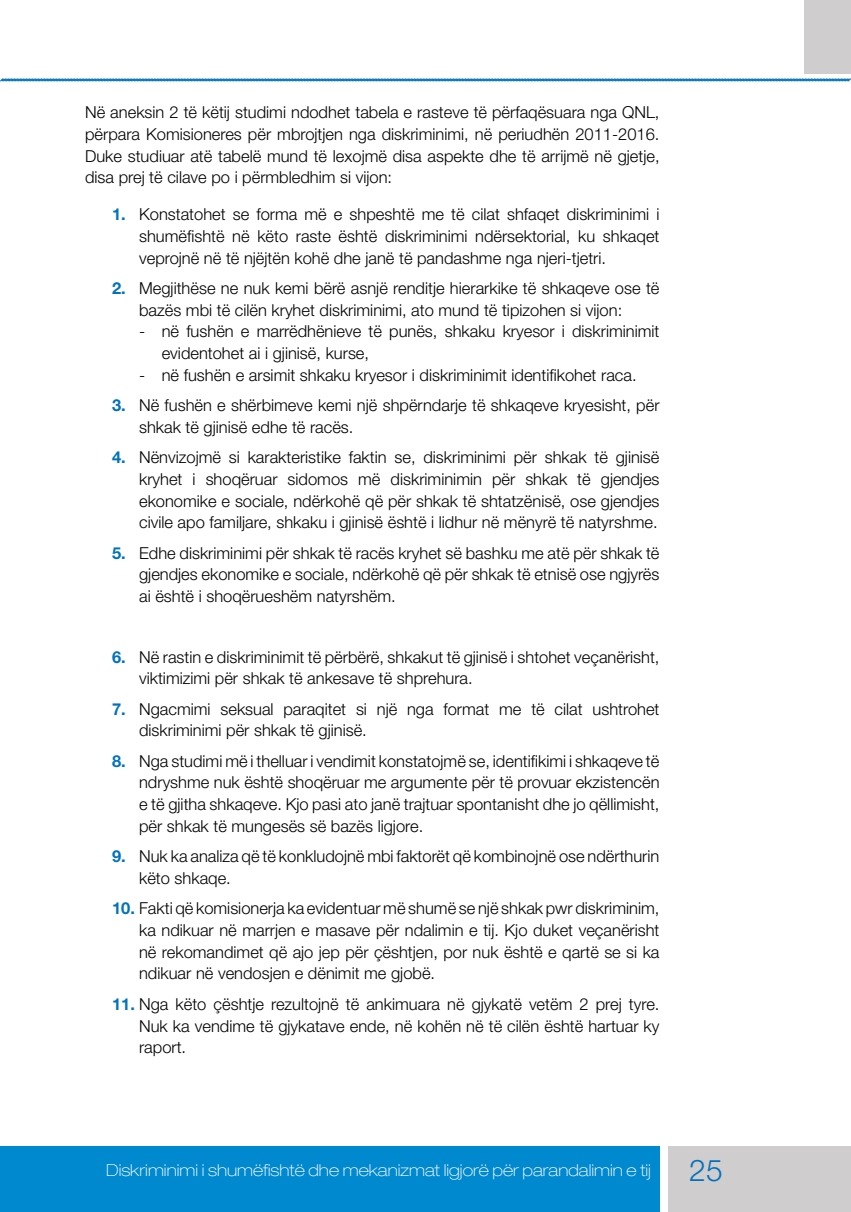
<style>
.page{position:relative;width:851px;height:1212px;background:#fff}
.page>*{position:absolute;margin:0;border:0;box-sizing:border-box;transform-origin:0 0}
.t1{font:300 30px "Helvetica Neue LT Std";color:#0072bc}
.t2{font:300 16.5px/21.8px "Helvetica Neue LT Std";color:#000;text-align:justify}
.t3{font:100 expanded 16.5px "Helvetica Neue LT Std";color:#fff}
.s1{font-weight:700;color:#0072bc}
</style>
<div class="page">
<div style="left:0;top:1146px;width:659px;height:66px;background:#0089cf"></div>
<div style="left:804px;top:0;width:46px;height:74px;background:#cfcdcd"></div>
<div style="left:668px;top:1146px;width:182px;height:66px;background:#cfcdcd"></div>
<svg style="left:0;top:78px;width:850px;height:4px;background:#63a8d5"></svg>
<p class="t2" style="left:85px;top:101px;width:576px">Në aneksin 2 të këtij studimi ndodhet tabela e rasteve të përfaqësuara nga QNL, përpara Komisioneres për mbrojtjen nga diskriminimi, në periudhën 2011-2016.<br>Duke studiuar atë tabelë mund të lexojmë disa aspekte dhe të arrijmë në gjetje, disa prej të cilave po i përmbledhim si vijon:</p>
<p class="t2" style="left:139px;top:203px;width:522px;text-indent:-27px"><span class="s1">1.</span> Konstatohet se forma më e shpeshtë me të cilat shfaqet diskriminimi i shumëfishtë në këto raste është diskriminimi ndërsektorial, ku shkaqet veprojnë në të njëjtën kohë dhe janë të pandashme nga njeri-tjetri.</p>
<p class="t2" style="left:139px;top:277px;width:521px;text-indent:-27px"><span class="s1">2.</span> Megjithëse ne nuk kemi bërë asnjë renditje hierarkike të shkaqeve ose të bazës mbi të cilën kryhet diskriminimi, ato mund të tipizohen si vijon:</p>
<p class="t2" style="left:162px;top:320px;width:499px;text-indent:-23px">- në fushën e marrëdhënieve të punës, shkaku kryesor i diskriminimit evidentohet ai i gjinisë, kurse,</p>
<p class="t2" style="left:139px;top:364px;width:499px">- në fushën e arsimit shkaku kryesor i diskriminimit identifikohet raca.</p>
<p class="t2" style="left:139px;top:394px;width:522px;text-indent:-27px"><span class="s1">3.</span> Në fushën e shërbimeve kemi një shpërndarje të shkaqeve kryesisht, për shkak të gjinisë edhe të racës.</p>
<p class="t2" style="left:139px;top:446px;width:522px;text-indent:-27px"><span class="s1">4.</span> Nënvizojmë si karakteristike faktin se, diskriminimi për shkak të gjinisë kryhet i shoqëruar sidomos më diskriminimin për shkak të gjendjes ekonomike e sociale, ndërkohë që për shkak të shtatzënisë, ose gjendjes civile apo familjare, shkaku i gjinisë është i lidhur në mënyrë të natyrshme.</p>
<p class="t2" style="left:139px;top:541px;width:522px;text-indent:-27px"><span class="s1">5.</span> Edhe diskriminimi për shkak të racës kryhet së bashku me atë për shkak të gjendjes ekonomike e sociale, ndërkohë që për shkak të etnisë ose ngjyrës ai është i shoqërueshëm natyrshëm.</p>
<p class="t2" style="left:139px;top:645px;width:522px;text-indent:-27px"><span class="s1">6.</span> Në rastin e diskriminimit të përbërë, shkakut të gjinisë i shtohet veçanërisht, viktimizimi për shkak të ankesave të shprehura.</p>
<p class="t2" style="left:139px;top:698px;width:522px;text-indent:-27px"><span class="s1">7.</span> Ngacmimi seksual paraqitet si një nga format me të cilat ushtrohet diskriminimi për shkak të gjinisë.</p>
<p class="t2" style="left:139px;top:750px;width:522px;text-indent:-27px"><span class="s1">8.</span> Nga studimi më i thelluar i vendimit konstatojmë se, identifikimi i shkaqeve të ndryshme nuk është shoqëruar me argumente për të provuar ekzistencën e të gjitha shkaqeve. Kjo pasi ato janë trajtuar spontanisht dhe jo qëllimisht, për shkak të mungesës së bazës ligjore.</p>
<p class="t2" style="left:139px;top:845px;width:521px;text-indent:-27px"><span class="s1">9.</span> Nuk ka analiza që të konkludojnë mbi faktorët që kombinojnë ose ndërthurin këto shkaqe.</p>
<p class="t2" style="left:139px;top:897px;width:522px;text-indent:-27px"><span class="s1">10.</span> Fakti që komisionerja ka evidentuar më shumë se një shkak pwr diskriminim, ka ndikuar në marrjen e masave për ndalimin e tij. Kjo duket veçanërisht në rekomandimet që ajo jep për çështjen, por nuk është e qartë se si ka ndikuar në vendosjen e dënimit me gjobë.</p>
<p class="t2" style="left:139px;top:993px;width:522px;text-indent:-27px"><span class="s1">11.</span> Nga këto çështje rezultojnë të ankimuara në gjykatë vetëm 2 prej tyre.<br>Nuk ka vendime të gjykatave ende, në kohën në të cilën është hartuar ky raport.</p>
<p class="t3" style="left:106px;top:1160px;width:546px">Diskriminimi i shumëfishtë dhe mekanizmat ligjorë për parandalimin e tij</p>
<h1 class="t1" style="left:689px;top:1152px;width:35px">25</h1>
</div>
